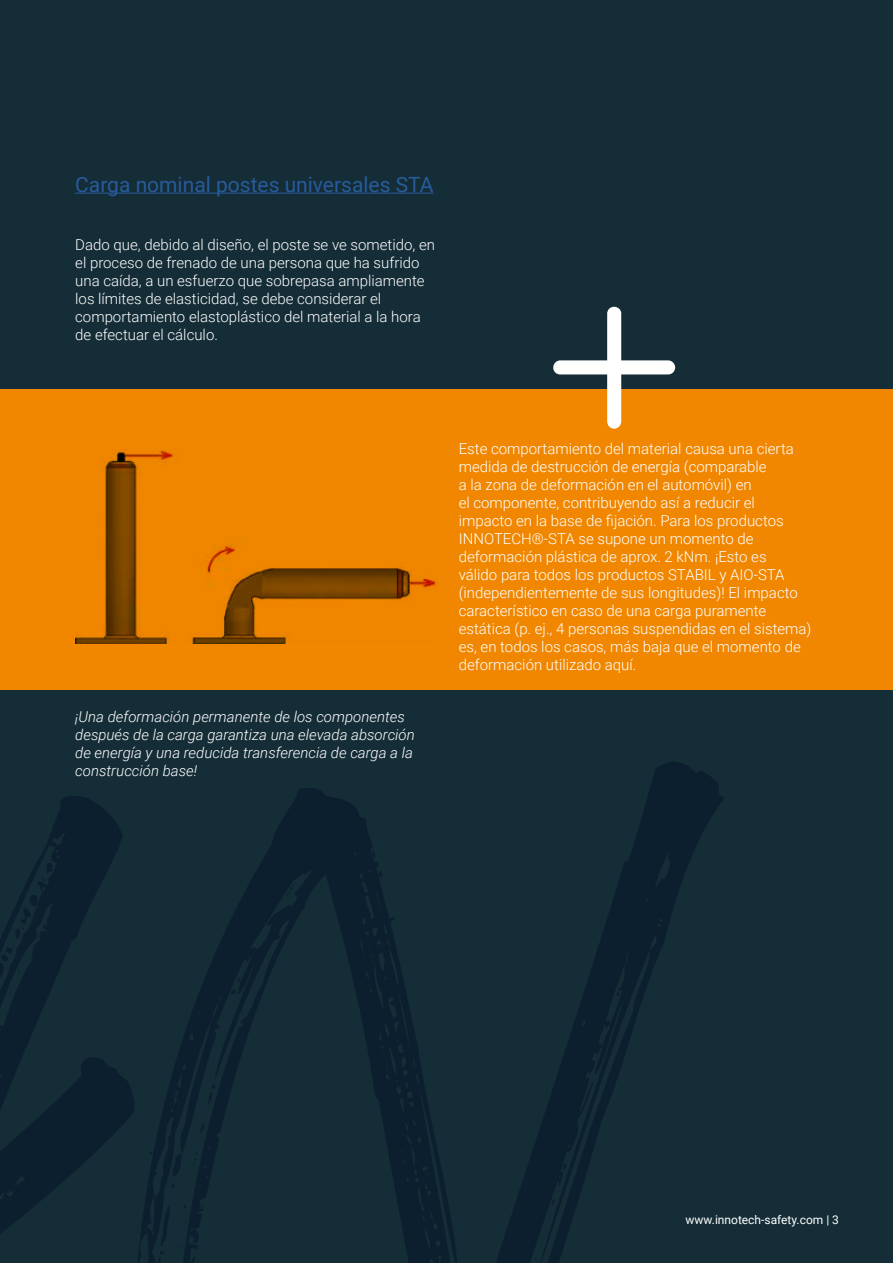
<style>
.page{position:relative;width:893px;height:1263px;background:#152d37}
.page>*{position:absolute;margin:0;border:0;box-sizing:border-box;transform-origin:0 0}
.t1{font:150px "Font Awesome 6 Pro";color:#fff}
.t2{font:21px "Roboto";color:#275b9b}
.t3{font:300 15px/18px "Roboto";color:#fff}
.t4{font:italic 300 15px/18px "Roboto";color:#fff}
.t5{font:12px "Roboto";color:#fff}
</style>
<div class="page">
<hr style="left:75px;top:193px;width:359px;height:1px;background:#275b9b">
<div style="left:0;top:389px;width:893px;height:300px;background:#f18700"></div>
<img style="left:75px;top:449px;width:362px;height:195px">
<h2 class="t2" style="left:75px;top:169px;width:360px">Carga nominal postes universales STA</h2>
<p class="t3" style="left:75px;top:235px;width:361px">Dado que, debido al diseño, el poste se ve sometido, en el proceso de frenado de una persona que ha sufrido una caída, a un esfuerzo que sobrepasa ampliamente los límites de elasticidad, se debe considerar el comportamiento elastoplástico del material a la hora de efectuar el cálculo.</p>
<p class="t4" style="left:75px;top:707px;width:341px">¡Una deformación permanente de los componentes después de la carga garantiza una elevada absorción de energía y una reducida transferencia de carga a la construcción base!</p>
<h1 class="t1" style="left:549px;top:292px;width:133px">●◆▲</h1>
<p class="t3" style="left:459px;top:439px;width:354px">Este comportamiento del material causa una cierta medida de destrucción de energía (comparable<br>a la zona de deformación en el automóvil) en<br>el componente, contribuyendo así a reducir el impacto en la base de fijación. Para los productos INNOTECH®-STA se supone un momento de deformación plástica de aprox. 2 kNm. ¡Esto es<br>válido para todos los productos STABIL y AIO-STA (independientemente de sus longitudes)! El impacto característico en caso de una carga puramente estática (p. ej., 4 personas suspendidas en el sistema) es, en todos los casos, más baja que el momento de deformación utilizado aquí.</p>
<p class="t5" style="left:685px;top:1211px;width:155px">www.innotech-safety.com | 3</p>
</div>
